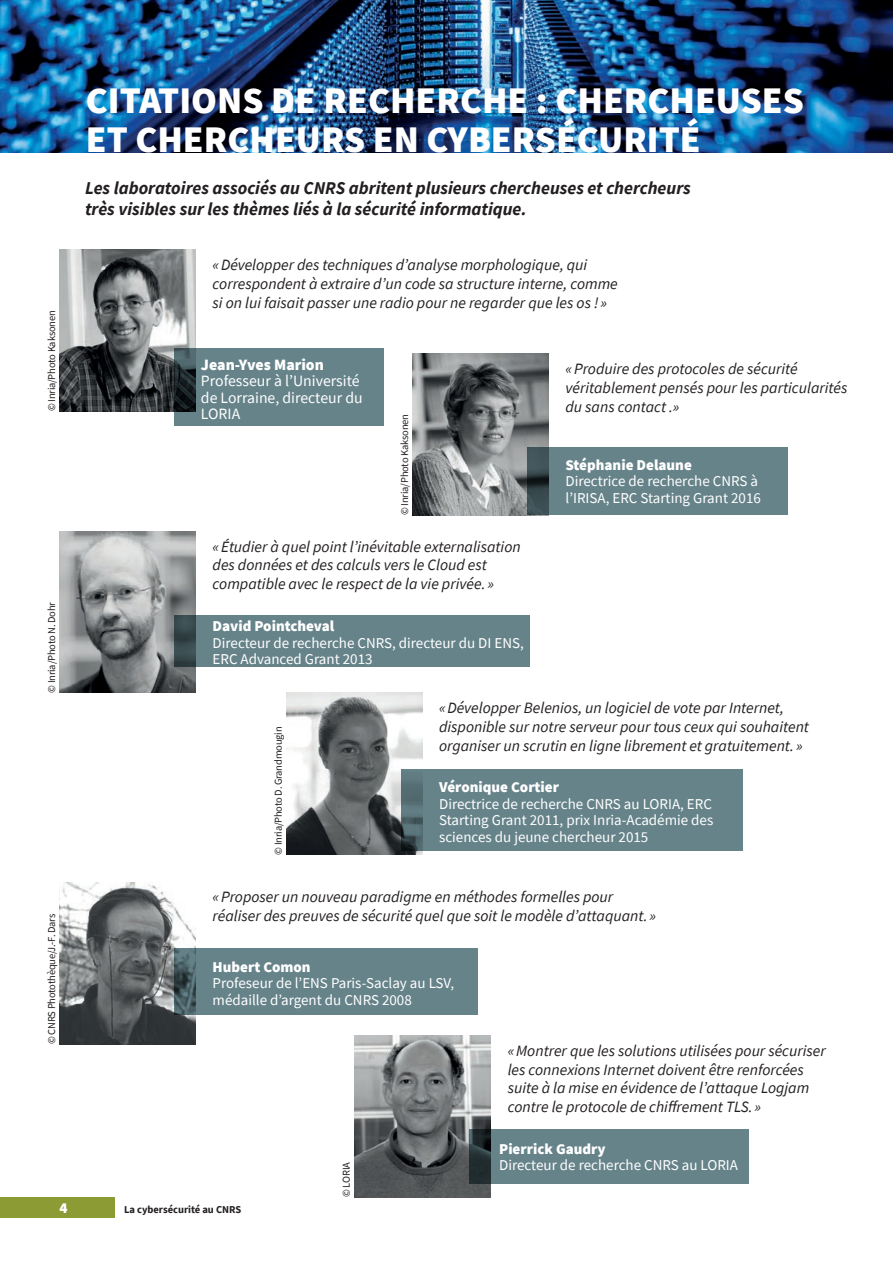
<style>
.page{position:relative;width:893px;height:1263px;background:#fff}
.page>*{position:absolute;margin:0;border:0;box-sizing:border-box;transform-origin:0 0}
.t1{font:900 37.5px/39px "Source Sans Pro";color:#fff}
.t2{font:italic 700 18px/21.6px "Source Sans Pro";color:#231f20}
.t3{font:italic 15.75px/18.9px "Source Sans Pro";color:#231f20}
.t4{font:15.75px/16.5px "Source Sans Pro";color:#fff}
.t5{font:900 15.75px "Source Sans Pro";color:#fff}
.t6{font:15px/16.5px "Source Sans Pro";color:#fff}
.t7{font:900 15px "Source Sans Pro";color:#fff}
.t8{font:10.5px "Source Sans Pro";letter-spacing:-.02em;color:#231f20}
.t9{font:700 10.5px "Source Sans Pro";color:#231f20}
</style>
<div class="page">
<img style="left:60px;top:250px;width:136px;height:161px">
<img style="left:412px;top:353px;width:137px;height:162px">
<img style="left:60px;top:531px;width:136px;height:162px">
<img style="left:286px;top:693px;width:136px;height:162px">
<img style="left:354px;top:1035px;width:136px;height:162px">
<img style="left:60px;top:882px;width:136px;height:162px">
<div style="left:0;top:1197px;width:115px;height:21px;background:#8d9b34"></div>
<img style="left:0;top:0;width:893px;height:152px">
<div style="left:174px;top:349px;width:210px;height:77px;background:#66838a"></div>
<div style="left:527px;top:447px;width:261px;height:68px;background:#66838a"></div>
<div style="left:401px;top:770px;width:342px;height:81px;background:#66838a"></div>
<div style="left:469px;top:1129px;width:279px;height:55px;background:#66838a"></div>
<div style="left:174px;top:616px;width:356px;height:51px;background:#66838a"></div>
<div style="left:174px;top:948px;width:304px;height:66px;background:#66838a"></div>
<p class="t8" style="left:45px;top:411px;width:102px;rotate:-90deg">© Inria/Photo Kaksonen</p>
<p class="t8" style="left:45px;top:693px;width:92px;rotate:-90deg">© Inria/Photo N. Dohr</p>
<p class="t8" style="left:45px;top:1044px;width:132px;rotate:-90deg">© CNRS Photothèque/J.-F. Dars</p>
<h1 class="t1" style="left:86px;top:81px;width:719px">CITATIONS DE RECHERCHE : CHERCHEUSES<br>ET CHERCHEURS EN CYBERSÉCURITÉ</h1>
<p class="t2" style="left:85px;top:176px;width:607px">Les laboratoires associés au CNRS abritent plusieurs chercheuses et chercheurs très visibles sur les thèmes liés à la sécurité informatique.</p>
<p class="t3" style="left:213px;top:255px;width:407px">«Développer des techniques d’analyse morphologique, qui correspondent à extraire d’un code sa structure interne, comme si on lui faisait passer une radio pour ne regarder que les os ! »</p>
<p class="t5" style="left:201px;top:353px;width:125px">Jean-Yves Marion</p>
<p class="t4" style="left:201px;top:372px;width:163px">Professeur à l’Université de Lorraine, directeur du<br>LORIA</p>
<p class="t8" style="left:398px;top:515px;width:102px;rotate:-90deg">© Inria/Photo Kaksonen</p>
<p class="t3" style="left:213px;top:537px;width:310px">«Étudier à quel point l’inévitable externalisation des données et des calculs vers le Cloud est compatible avec le respect de la vie privée. »</p>
<p class="t7" style="left:213px;top:616px;width:123px">David Pointcheval</p>
<p class="t6" style="left:213px;top:634px;width:313px">Directeur de recherche CNRS, directeur du DI ENS,<br>ERC Advanced Grant 2013</p>
<p class="t3" style="left:566px;top:359px;width:283px">«Produire des protocoles de sécurité véritablement pensés pour les particularités du sans contact .»</p>
<p class="t7" style="left:566px;top:455px;width:128px">Stéphanie Delaune</p>
<p class="t6" style="left:566px;top:473px;width:197px">Directrice de recherche CNRS à l’IRISA, ERC Starting Grant 2016</p>
<p class="t8" style="left:272px;top:855px;width:129px;rotate:-90deg">© Inria/Photo D. Grandmougin</p>
<p class="t3" style="left:439px;top:698px;width:371px">«Développer Belenios, un logiciel de vote par Internet, disponible sur notre serveur pour tous ceux qui souhaitent organiser un scrutin en ligne librement et gratuitement. »</p>
<p class="t7" style="left:439px;top:777px;width:121px">Véronique Cortier</p>
<p class="t6" style="left:439px;top:795px;width:276px;text-align:justify">Directrice de recherche CNRS au LORIA, ERC Starting Grant 2011, prix Inria-Académie des sciences du jeune chercheur 2015</p>
<p class="t3" style="left:213px;top:887px;width:445px">«Proposer un nouveau paradigme en méthodes formelles pour réaliser des preuves de sécurité quel que soit le modèle d’attaquant. »</p>
<p class="t7" style="left:213px;top:956px;width:100px">Hubert Comon</p>
<p class="t6" style="left:213px;top:975px;width:243px">Profeseur de l’ENS Paris-Saclay au LSV, médaille d’argent du CNRS 2008</p>
<p class="t8" style="left:340px;top:1197px;width:36px;rotate:-90deg">© LORIA</p>
<p class="t3" style="left:508px;top:1041px;width:320px">«Montrer que les solutions utilisées pour sécuriser les connexions Internet doivent être renforcées suite à la mise en évidence de l’attaque Logjam contre le protocole de chiffrement TLS. »</p>
<p class="t7" style="left:499px;top:1138px;width:108px">Pierrick Gaudry</p>
<p class="t6" style="left:499px;top:1157px;width:240px">Directeur de recherche CNRS au LORIA</p>
<p class="t7" style="left:60px;top:1198px;width:10px">4</p>
<p class="t9" style="left:124px;top:1203px;width:119px">La cybersécurité au CNRS</p>
</div>
